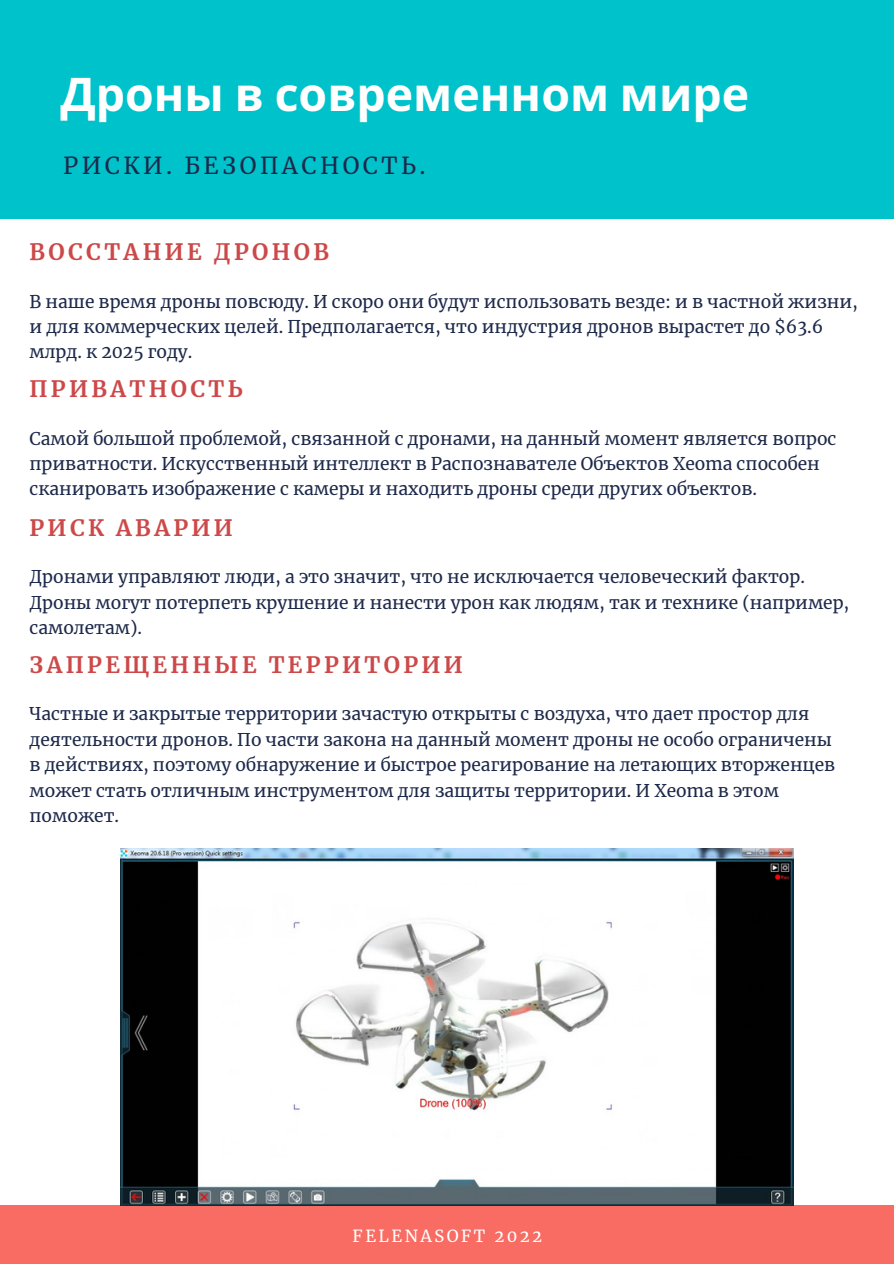
<style>
.page{position:relative;width:894px;height:1264px;background:#fff}
.page>*{position:absolute;margin:0;border:0;box-sizing:border-box;transform-origin:0 0}
.t1{font:700 46.35px "Noto Sans";color:#fff}
.t2{font:23.25px "Merriweather";letter-spacing:.15em;color:#1d294a}
.t3{font:700 22.35px "Merriweather";letter-spacing:.15em;color:#cd4949}
.t4{font:17.4px/25.5px "Merriweather";color:#1d294a}
.t5{font:16.5px "Merriweather";letter-spacing:.15em;color:#fff}
</style>
<div class="page">
<div style="left:0;top:1205px;width:893px;height:58px;background:#f86c63"></div>
<div style="left:0;top:0;width:893px;height:218px;background:#00c2cb"></div>
<img style="left:121px;top:848px;width:672px;height:357px">
<p class="t1" style="left:60px;top:62px;width:690px">Дроны в современном мире</p>
<p class="t2" style="left:63px;top:151px;width:364px">РИСКИ. БЕЗОПАСНОСТЬ.</p>
<p class="t3" style="left:29px;top:238px;width:301px">ВОССТАНИЕ ДРОНОВ</p>
<p class="t4" style="left:29px;top:289px;width:829px;line-height:24.9px">В наше время дроны повсюду. И скоро они будут использовать везде: и в частной жизни, и для коммерческих целей. Предполагается, что индустрия дронов вырастет до $63.6 млрд. к 2025 году.</p>
<p class="t3" style="left:29px;top:374px;width:215px">ПРИВАТНОСТЬ</p>
<p class="t4" style="left:29px;top:426px;width:808px;line-height:24.9px">Самой большой проблемой, связанной с дронами, на данный момент является вопрос приватности. Искусственный интеллект в Распознавателе Объектов Xeoma способен сканировать изображение с камеры и находить дроны среди других объектов.</p>
<p class="t3" style="left:29px;top:513px;width:205px">РИСК АВАРИИ</p>
<p class="t4" style="left:29px;top:564px;width:821px">Дронами управляют люди, а это значит, что не исключается человеческий фактор.<br>Дроны могут потерпеть крушение и нанести урон как людям, так и технике (например, самолетам).</p>
<p class="t3" style="left:29px;top:650px;width:435px">ЗАПРЕЩЕННЫЕ ТЕРРИТОРИИ</p>
<p class="t4" style="left:29px;top:701px;width:807px">Частные и закрытые территории зачастую открыты с воздуха, что дает простор для деятельности дронов. По части закона на данный момент дроны не особо ограничены в действиях, поэтому обнаружение и быстрое реагирование на летающих вторженцев может стать отличным инструментом для защиты территории. И Xeoma в этом поможет.</p>
<p class="t5" style="left:352px;top:1225px;width:191px">FELENASOFT 2022</p>
</div>
